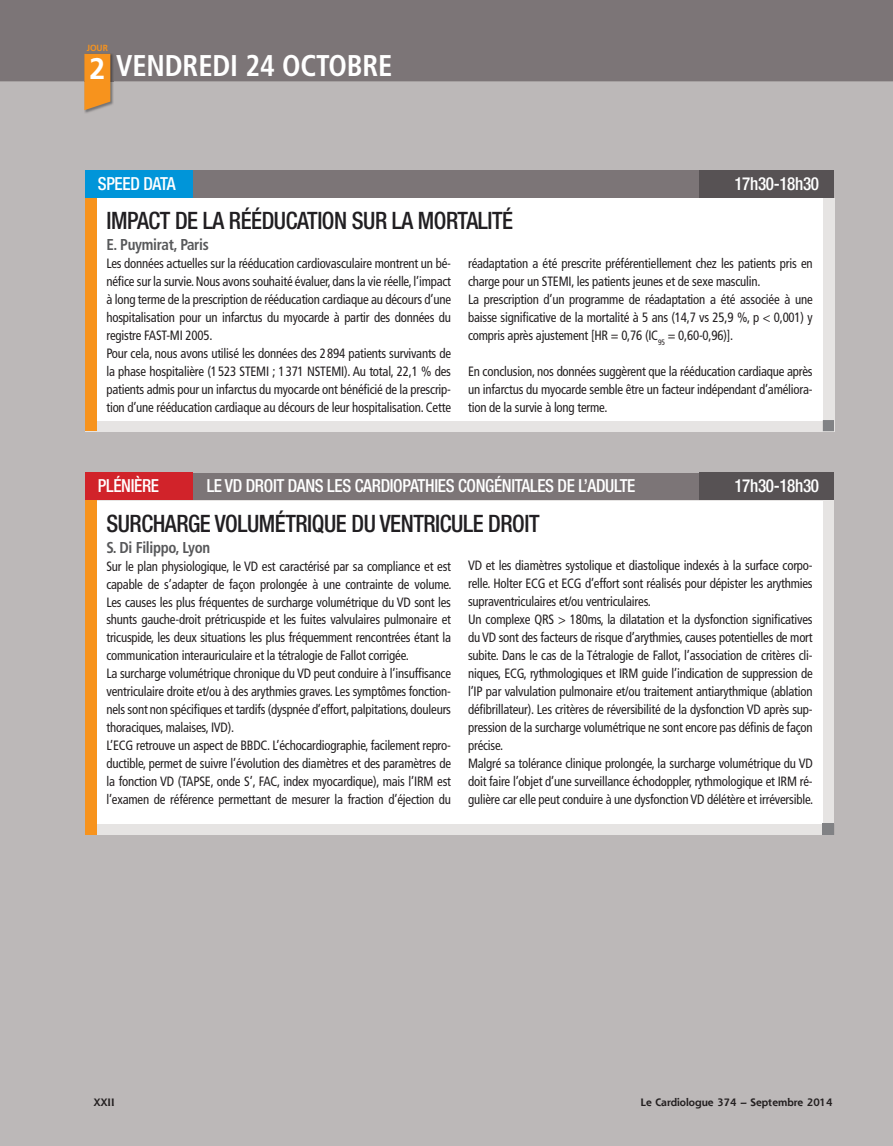
<style>
.page{position:relative;width:893px;height:1146px;background:#fff}
.page>*{position:absolute;margin:0;border:0;box-sizing:border-box;transform-origin:0 0}
.t1{font:700 condensed 30px "Frutiger LT Std";letter-spacing:-.005em;color:#fff;scale:.95 1}
.t2{font:700 29.85px "Frutiger LT Std";color:#fff;scale:.95 1}
.t3{font:500 condensed 24px "Helvetica Neue";letter-spacing:-.02em;color:#211f22;scale:.95 1}
.t4{font:500 condensed 18px "Helvetica Neue";letter-spacing:-.02em;color:#fff;scale:.95 1}
.t5{font:700 condensed 15.75px "Frutiger LT Std";letter-spacing:-.02em;color:#57585a;scale:.95 1}
.t6{font:condensed 13.5px/18px "Frutiger";letter-spacing:-.015em;color:#231f20;scale:.95 1}
.t7{font:700 10.5px "Shannon";color:#231f20}
.t8{font:700 9px "Frutiger LT Std";color:#f7931d;scale:.95 1}
</style>
<div class="page">
<div style="left:0;top:0;width:892px;height:1146px;background:#bcb8b8"></div>
<div style="left:0;top:0;width:892px;height:81px;background:#7c7577"></div>
<div style="left:192px;top:170px;width:507px;height:28px;background:#7c7577"></div>
<div style="left:699px;top:170px;width:134px;height:54px;background:#575254"></div>
<div style="left:85px;top:170px;width:107px;height:54px;background:#0095d9"></div>
<div style="left:85px;top:198px;width:749px;height:233px;background:#e6e4e3"></div>
<div style="left:85px;top:198px;width:12px;height:233px;background:#f7931d"></div>
<div style="left:97px;top:198px;width:725px;height:222px;background:#fff"></div>
<svg style="left:822px;top:420px;width:11px;height:11px"></svg>
<div style="left:192px;top:473px;width:507px;height:28px;background:#7c7577"></div>
<div style="left:699px;top:473px;width:134px;height:54px;background:#575254"></div>
<div style="left:85px;top:473px;width:107px;height:54px;background:#d1232a"></div>
<div style="left:85px;top:501px;width:748px;height:334px;background:#e6e4e3"></div>
<div style="left:85px;top:501px;width:12px;height:334px;background:#f7931d"></div>
<div style="left:97px;top:501px;width:725px;height:323px;background:#fff"></div>
<div style="left:822px;top:824px;width:11px;height:11px;background:#818285"></div>
<img style="left:84px;top:54px;width:30px;height:59px">
<svg style="left:84px;top:54px;width:26px;height:56px"></svg>
<p class="t8" style="left:87px;top:45px;width:24px">JOUR</p>
<h2 class="t2" style="left:89px;top:56px;width:18px">2</h2>
<h1 class="t1" style="left:116px;top:54px;width:292px">VENDREDI 24 OCTOBRE</h1>
<h3 class="t4" style="left:98px;top:177px;width:83px">SPEED DATA</h3>
<h3 class="t4" style="left:734px;top:177px;width:91px">17h30-18h30</h3>
<h3 class="t3" style="left:106px;top:212px;width:429px">IMPACT DE LA RÉÉDUCATION SUR LA MORTALITÉ</h3>
<p class="t5" style="left:106px;top:238px;width:109px">E. Puymirat, Paris</p>
<p class="t6" style="left:106px;top:255px;width:364px">Les données actuelles sur la rééducation cardiovasculaire montrent un bé&shy;néfice sur la survie. Nous avons souhaité évaluer, dans la vie réelle, l’impact à long terme de la prescription de rééducation cardiaque au décours d’une hospitalisation pour un infarctus du myocarde à partir des données du registre FAST-MI 2005.<br>Pour cela, nous avons utilisé les données des 2 894 patients survivants de la phase hospitalière (1 523 STEMI ; 1 371 NSTEMI). Au total, 22,1 % des patients admis pour un infarctus du myocarde ont bénéficié de la prescrip&shy;tion d’une rééducation cardiaque au décours de leur hospitalisation. Cette</p>
<p class="t6" style="left:468px;top:255px;width:364px">réadaptation a été prescrite préférentiellement chez les patients pris en charge pour un STEMI, les patients jeunes et de sexe masculin.<br>La prescription d’un programme de réadaptation a été associée à une baisse significative de la mortalité à 5 ans (14,7 vs 25,9 %, p &lt; 0,001) y compris après ajustement [HR = 0,76 (IC<sub>95</sub> = 0,60-0,96)].</p>
<p class="t6" style="left:468px;top:363px;width:364px;text-align:justify">En conclusion, nos données suggèrent que la rééducation cardiaque après un infarctus du myocarde semble être un facteur indépendant d’améliora&shy;tion de la survie à long terme.</p>
<h3 class="t4" style="left:98px;top:479px;width:66px">PLÉNIÈRE</h3>
<h3 class="t4" style="left:207px;top:479px;width:453px">LE VD DROIT DANS LES CARDIOPATHIES CONGÉNITALES DE L’ADULTE</h3>
<h3 class="t4" style="left:734px;top:479px;width:91px">17h30-18h30</h3>
<h3 class="t3" style="left:106px;top:515px;width:457px">SURCHARGE VOLUMÉTRIQUE DU VENTRICULE DROIT</h3>
<p class="t5" style="left:106px;top:541px;width:111px">S. Di Filippo, Lyon</p>
<p class="t6" style="left:106px;top:558px;width:365px">Sur le plan physiologique, le VD est caractérisé par sa compliance et est capable de s’adapter de façon prolongée à une contrainte de volume.<br>Les causes les plus fréquentes de surcharge volumétrique du VD sont les shunts gauche-droit prétricuspide et les fuites valvulaires pulmonaire et tricuspide, les deux situations les plus fréquemment rencontrées étant la communication interauriculaire et la tétralogie de Fallot corrigée.<br>La surcharge volumétrique chronique du VD peut conduire à l’insuffisance ventriculaire droite et/ou à des arythmies graves. Les symptômes fonction&shy;nels sont non spécifiques et tardifs (dyspnée d’effort, palpitations, douleurs thoraciques, malaises, IVD).<br>L’ECG retrouve un aspect de BBDC. L’échocardiographie, facilement repro&shy;ductible, permet de suivre l’évolution des diamètres et des paramètres de la fonction VD (TAPSE, onde S’, FAC, index myocardique), mais l’IRM est l’examen de référence permettant de mesurer la fraction d’éjection du</p>
<p class="t6" style="left:468px;top:558px;width:365px">VD et les diamètres systolique et diastolique indexés à la surface corpo&shy;relle. Holter ECG et ECG d’effort sont réalisés pour dépister les arythmies supraventriculaires et/ou ventriculaires.<br>Un complexe QRS &gt; 180ms, la dilatation et la dysfonction significatives du VD sont des facteurs de risque d’arythmies, causes potentielles de mort subite. Dans le cas de la Tétralogie de Fallot, l’association de critères cli&shy;niques, ECG, rythmologiques et IRM guide l’indication de suppression de l’IP par valvulation pulmonaire et/ou traitement antiarythmique (ablation défibrillateur). Les critères de réversibilité de la dysfonction VD après sup&shy;pression de la surcharge volumétrique ne sont encore pas définis de façon précise.<br>Malgré sa tolérance clinique prolongée, la surcharge volumétrique du VD doit faire l’objet d’une surveillance échodoppler, rythmologique et IRM ré&shy;gulière car elle peut conduire à une dysfonction VD délétère et irréversible.</p>
<p class="t7" style="left:94px;top:1098px;width:22px">XXII</p>
<p class="t7" style="left:640px;top:1098px;width:193px">Le Cardiologue 374 – Septembre 2014</p>
</div>
